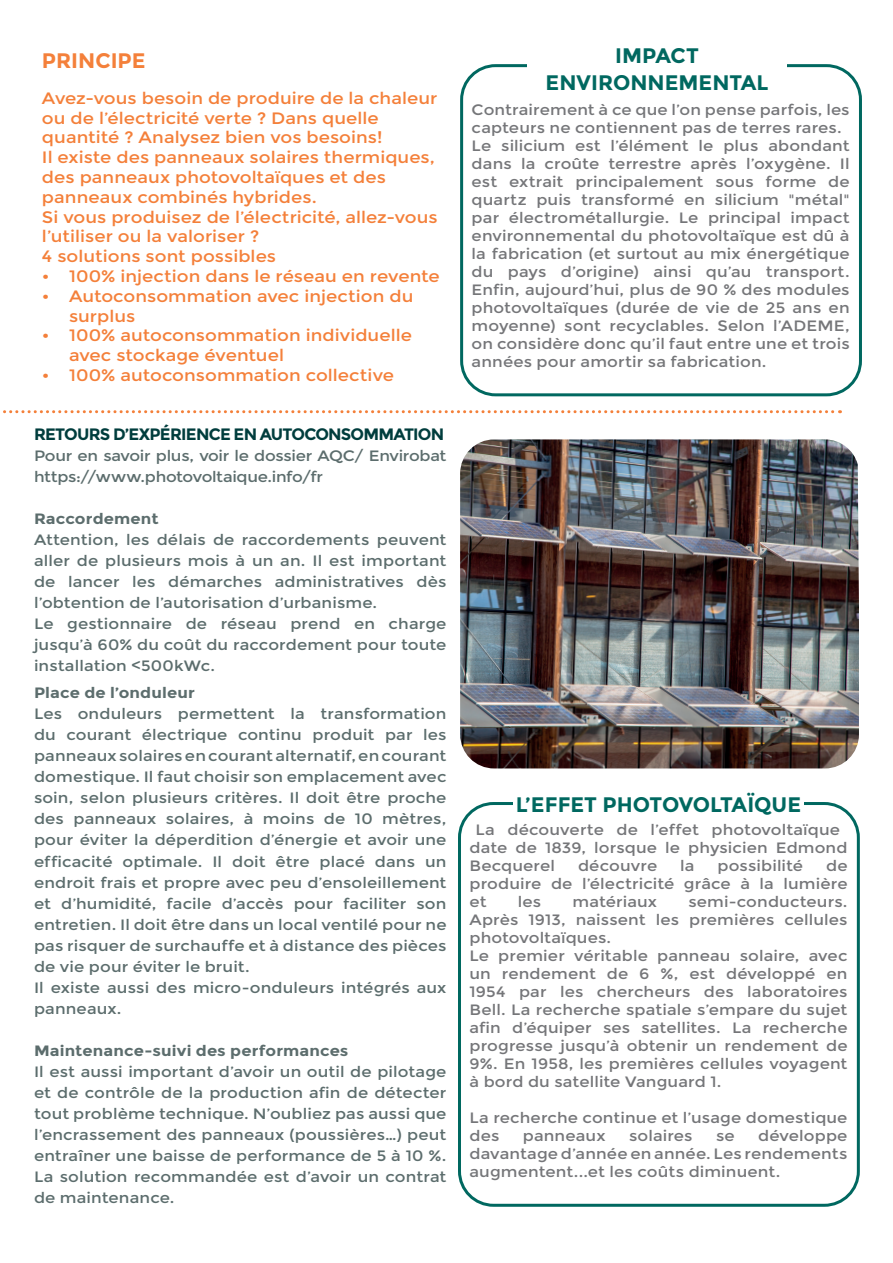
<style>
.page{position:relative;width:893px;height:1263px;background:#fff}
.page>*{position:absolute;margin:0;border:0;box-sizing:border-box;transform-origin:0 0}
.t1{font:700 21px/27px "Montserrat";color:#006860;text-align:center}
.t2{font:700 21px "Montserrat";color:#f4803a}
.t3{font:16.5px/19.8px "Montserrat";color:#f4803a;scale:1.1 1}
.t4{font:700 16.5px "Montserrat";letter-spacing:-.045em;color:#003d3d}
.t5{font:15px/18px "Montserrat";letter-spacing:.005em;color:#757679;scale:1.1 1}
.t6{font:15px/21px "Montserrat";letter-spacing:.005em;color:#5c6d6d;scale:1.1 1}
.t7{font:15px/21px "Montserrat";letter-spacing:-.02em;color:#5c6d6d;scale:1.1 1}
.t8{font:700 15px "Montserrat";letter-spacing:.01em;color:#5c6d6d;scale:1.1 1}
</style>
<div class="page">
<svg style="left:3px;top:410px;width:837px;height:3px"></svg>
<div style="left:458px;top:802px;width:402px;height:405px;border:3px solid #006860;border-radius:34px"></div>
<div style="left:513px;top:784px;width:290px;height:35px;background:#fff"></div>
<div style="left:460px;top:64px;width:402px;height:332px;border:3px solid #006860;border-radius:34px"></div>
<div style="left:527px;top:39px;width:260px;height:54px;background:#fff"></div>
<img style="left:460px;top:439px;width:399px;height:329px">
<h1 class="t2" style="left:42px;top:48px;width:105px">PRINCIPE</h1>
<p class="t3" style="left:42px;top:88px;width:361px">Avez-vous besoin de produire de la chaleur ou de l’électricité verte ? Dans quelle quantité ? Analysez bien vos besoins!<br>Il existe des panneaux solaires thermiques, des panneaux photovoltaïques et des panneaux combinés hybrides.<br>Si vous produisez de l’électricité, allez-vous l’utiliser ou la valoriser ?<br>4 solutions sont possibles</p>
<p class="t3" style="left:42px;top:266px;width:363px">• 100% injection dans le réseau en revente</p>
<p class="t3" style="left:69px;top:286px;width:315px;text-indent:-27px">• Autoconsommation avec injection du surplus</p>
<p class="t3" style="left:69px;top:326px;width:313px;text-indent:-27px">• 100% autoconsommation individuelle avec stockage éventuel</p>
<p class="t3" style="left:42px;top:365px;width:322px">• 100% autoconsommation collective</p>
<p class="t4" style="left:34px;top:425px;width:412px">RETOURS D’EXPÉRIENCE EN AUTOCONSOMMATION</p>
<p class="t7" style="left:34px;top:446px;width:376px">Pour en savoir plus, voir le dossier AQC/ Envirobat https://www.photovoltaique.info/fr</p>
<p class="t8" style="left:34px;top:510px;width:115px">Raccordement</p>
<p class="t6" style="left:34px;top:530px;width:376px">Attention, les délais de raccordements peuvent aller de plusieurs mois à un an. Il est important de lancer les démarches administratives dès l’obtention de l’autorisation d’urbanisme.<br>Le gestionnaire de réseau prend en charge jusqu’à 60% du coût du raccordement pour toute installation &lt;500kWc.</p>
<p class="t8" style="left:34px;top:684px;width:148px">Place de l’onduleur</p>
<p class="t6" style="left:34px;top:704px;width:376px">Les onduleurs permettent la transformation du courant électrique continu produit par les panneaux solaires en courant alternatif, en courant domestique. Il faut choisir son emplacement avec soin, selon plusieurs critères. Il doit être proche des panneaux solaires, à moins de 10 mètres, pour éviter la déperdition d’énergie et avoir une efficacité optimale. Il doit être placé dans un endroit frais et propre avec peu d’ensoleillement et d’humidité, facile d’accès pour faciliter son entretien. Il doit être dans un local ventilé pour ne pas risquer de surchauffe et à distance des pièces de vie pour éviter le bruit.<br>Il existe aussi des micro-onduleurs intégrés aux panneaux.</p>
<p class="t8" style="left:34px;top:1041px;width:287px">Maintenance-suivi des performances</p>
<p class="t6" style="left:34px;top:1061px;width:376px;text-align:justify">Il est aussi important d’avoir un outil de pilotage et de contrôle de la production afin de détecter tout problème technique. N’oubliez pas aussi que l’encrassement des panneaux (poussières…) peut entraîner une baisse de performance de 5 à 10 %.<br>La solution recommandée est d’avoir un contrat de maintenance.</p>
<h1 class="t1" style="left:545px;top:42px;width:224px">IMPACT<br>ENVIRONNEMENTAL</h1>
<p class="t5" style="left:472px;top:101px;width:345px">Contrairement à ce que l’on pense parfois, les capteurs ne contiennent pas de terres rares.<br>Le silicium est l’élément le plus abondant dans la croûte terrestre après l’oxygène. Il est extrait principalement sous forme de quartz puis transformé en silicium "métal" par électrométallurgie. Le principal impact environnemental du photovoltaïque est dû à la fabrication (et surtout au mix énergétique du pays d’origine) ainsi qu’au transport.<br>Enfin, aujourd’hui, plus de 90 % des modules photovoltaïques (durée de vie de 25 ans en moyenne) sont recyclables. Selon l’ADEME, on considère donc qu’il faut entre une et trois années pour amortir sa fabrication.</p>
<h1 class="t1" style="left:516px;top:791px;width:287px">L’EFFET PHOTOVOLTAÏQUE</h1>
<p class="t5" style="left:469px;top:821px;width:345px;text-indent:6px">La découverte de l’effet photovoltaïque date de 1839, lorsque le physicien Edmond<br>Becquerel</p>
<p class="t5" style="left:578px;top:857px;width:73px">découvre</p>
<p class="t5" style="left:680px;top:857px;width:15px">la</p>
<p class="t5" style="left:718px;top:857px;width:79px">possibilité</p>
<p class="t5" style="left:469px;top:857px;width:345px;text-align:justify;text-indent:357px">de produire de l’électricité grâce à la lumière et</p>
<p class="t5" style="left:469px;top:893px;width:345px;text-indent:219px">semi-conducteurs.<br>Après 1913, naissent les premières cellules photovoltaïques.<br>Le premier véritable panneau solaire, avec un rendement de 6 %, est développé en 1954 par les chercheurs des laboratoires Bell. La recherche spatiale s’empare du sujet afin d’équiper ses satellites. La recherche progresse jusqu’à obtenir un rendement de 9%. En 1958, les premières cellules voyagent à bord du satellite Vanguard 1.</p>
<p class="t5" style="left:469px;top:1109px;width:345px">La recherche continue et l’usage domestique des</p>
<p class="t5" style="left:518px;top:893px;width:23px">les</p>
<p class="t5" style="left:572px;top:893px;width:78px">matériaux</p>
<p class="t5" style="left:523px;top:1127px;width:77px">panneaux</p>
<p class="t5" style="left:629px;top:1127px;width:59px">solaires</p>
<p class="t5" style="left:716px;top:1127px;width:18px">se</p>
<p class="t5" style="left:469px;top:1127px;width:345px;text-align:justify;text-indent:289px">développe davantage d’année en année. Les rendements augmentent...et les coûts diminuent.</p>
</div>
